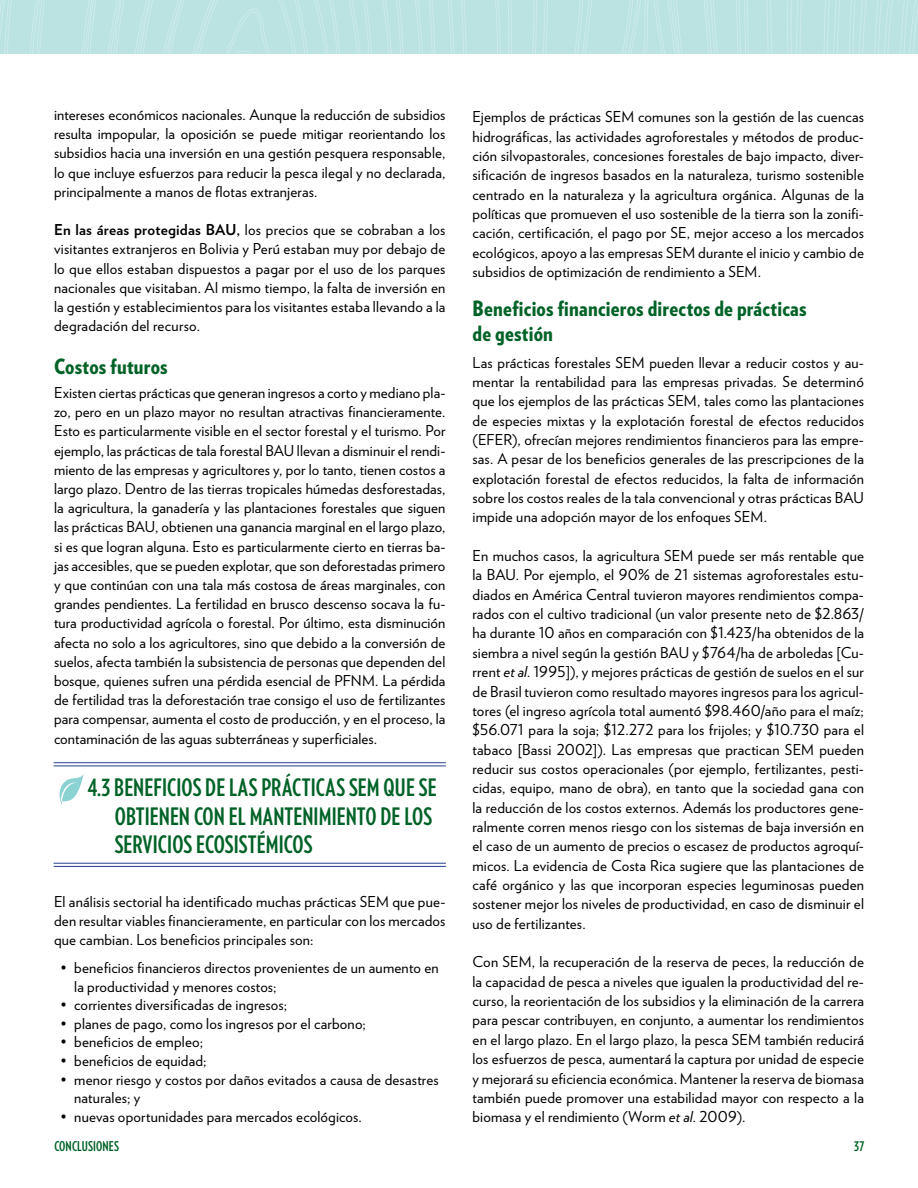
<style>
.page{position:relative;width:918px;height:1188px;background:#fff}
.page>*{position:absolute;margin:0;border:0;box-sizing:border-box;transform-origin:0 0}
.t1{font:700 24px "Verlag Compressed";letter-spacing:.005em;color:#006227}
.t2{font:900 21px/25.5px "Verlag Condensed";letter-spacing:.01em;color:#006227}
.t3{font:15px/19.4px "Verlag";letter-spacing:.01em;color:#000;text-align:justify}
.t4{font:700 13.5px "Verlag Compressed";letter-spacing:.01em;color:#006227}
.s1{font-weight:700}
.s2{font-style:italic}
</style>
<div class="page">
<svg style="left:59px;top:774px;width:25px;height:32px"></svg>
<hr style="left:54px;top:762px;width:392px;height:1px;background:#25408f">
<hr style="left:54px;top:766px;width:392px;height:1px;background:#25408f">
<hr style="left:54px;top:863px;width:392px;height:1px;background:#25408f">
<hr style="left:54px;top:866px;width:392px;height:1px;background:#25408f">
<svg style="left:0;top:0;width:918px;height:54px;background:#bce3e2"></svg>
<p class="t3" style="left:54px;top:104px;width:393px">intereses económicos nacionales. Aunque la reducción de subsidios resulta impopular, la oposición se puede mitigar reorientando los subsidios hacia una inversión en una gestión pesquera responsable, lo que incluye esfuerzos para reducir la pesca ilegal y no declarada, principalmente a manos de flotas extranjeras.</p>
<p class="t3" style="left:54px;top:219px;width:393px"><span class="s1">En las áreas protegidas BAU,</span> los precios que se cobraban a los visitantes extranjeros en Bolivia y Perú estaban muy por debajo de lo que ellos estaban dispuestos a pagar por el uso de los parques nacionales que visitaban. Al mismo tiempo, la falta de inversión en la gestión y establecimientos para los visitantes estaba llevando a la degradación del recurso.</p>
<p class="t2" style="left:54px;top:354px;width:115px">Costos futuros</p>
<p class="t3" style="left:54px;top:382px;width:393px">Existen ciertas prácticas que generan ingresos a corto y mediano pla&shy;zo, pero en un plazo mayor no resultan atractivas financieramente.<br>Esto es particularmente visible en el sector forestal y el turismo. Por ejemplo, las prácticas de tala forestal BAU llevan a disminuir el rendi&shy;miento de las empresas y agricultores y, por lo tanto, tienen costos a largo plazo. Dentro de las tierras tropicales húmedas desforestadas, la agricultura, la ganadería y las plantaciones forestales que siguen las prácticas BAU, obtienen una ganancia marginal en el largo plazo, si es que logran alguna. Esto es particularmente cierto en tierras ba&shy;jas accesibles, que se pueden explotar, que son deforestadas primero y que continúan con una tala más costosa de áreas marginales, con grandes pendientes. La fertilidad en brusco descenso socava la fu&shy;tura productividad agrícola o forestal. Por último, esta disminución afecta no solo a los agricultores, sino que debido a la conversión de suelos, afecta también la subsistencia de personas que dependen del bosque, quienes sufren una pérdida esencial de PFNM. La pérdida de fertilidad tras la deforestación trae consigo el uso de fertilizantes para compensar, aumenta el costo de producción, y en el proceso, la contaminación de las aguas subterráneas y superficiales.</p>
<p class="t1" style="left:88px;top:770px;width:83px">4.3 BENEFICIOS</p>
<p class="t1" style="left:205px;top:770px;width:223px">DE LAS PRÁCTICAS SEM QUE SE</p>
<p class="t1" style="left:115px;top:799px;width:11px">OBTIENEN</p>
<p class="t1" style="left:194px;top:799px;width:89px">CON EL MANTENI</p>
<p class="t1" style="left:319px;top:799px;width:23px">MIENTO</p>
<p class="t1" style="left:381px;top:799px;width:34px">DELOS</p>
<p class="t1" style="left:115px;top:827px;width:47px">SERVICIOS</p>
<p class="t1" style="left:196px;top:827px;width:10px">ECOSIST</p>
<p class="t1" style="left:257px;top:827px;width:31px">ÉMICOS</p>
<p class="t3" style="left:54px;top:892px;width:393px">El análisis sectorial ha identificado muchas prácticas SEM que pue&shy;den resultar viables financieramente, en particular con los mercados que cambian. Los beneficios principales son:</p>
<p class="t3" style="left:74px;top:957px;width:366px;line-height:18.6px;text-indent:-13px">• beneficios financieros directos provenientes de un aumento en la productividad y menores costos;</p>
<p class="t3" style="left:61px;top:994px;width:228px">• corrientes diversificadas de ingresos;</p>
<p class="t3" style="left:61px;top:1013px;width:307px">• planes de pago, como los ingresos por el carbono;</p>
<p class="t3" style="left:61px;top:1032px;width:144px">• beneficios de empleo;</p>
<p class="t3" style="left:61px;top:1050px;width:147px">• beneficios de equidad;</p>
<p class="t3" style="left:74px;top:1069px;width:366px;line-height:18.6px;text-indent:-14px">• menor riesgo y costos por daños evitados a causa de desastres naturales; y</p>
<p class="t3" style="left:61px;top:1106px;width:303px">• nuevas oportunidades para mercados ecológicos.</p>
<p class="t3" style="left:472px;top:106px;width:393px">Ejemplos de prácticas SEM comunes son la gestión de las cuencas hidrográficas, las actividades agroforestales y métodos de produc&shy;ción silvopastorales, concesiones forestales de bajo impacto, diver&shy;sificación de ingresos basados en la naturaleza, turismo sostenible centrado en la naturaleza y la agricultura orgánica. Algunas de la políticas que promueven el uso sostenible de la tierra son la zonifi&shy;cación, certificación, el pago por SE, mejor acceso a los mercados ecológicos, apoyo a las empresas SEM durante el inicio y cambio de subsidios de optimización de rendimiento a SEM.</p>
<p class="t2" style="left:472px;top:296px;width:336px">Beneficios financieros directos de prácticas de gestión</p>
<p class="t3" style="left:472px;top:352px;width:393px">Las prácticas forestales SEM pueden llevar a reducir costos y au&shy;mentar la rentabilidad para las empresas privadas. Se determinó que los ejemplos de las prácticas SEM, tales como las plantaciones de especies mixtas y la explotación forestal de efectos reducidos (EFER), ofrecían mejores rendimientos financieros para las empre&shy;sas. A pesar de los beneficios generales de las prescripciones de la explotación forestal de efectos reducidos, la falta de información sobre los costos reales de la tala convencional y otras prácticas BAU impide una adopción mayor de los enfoques SEM.</p>
<p class="t3" style="left:473px;top:545px;width:393px">En muchos casos, la agricultura SEM puede ser más rentable que la BAU. Por ejemplo, el 90% de 21 sistemas agroforestales estu&shy;diados en América Central tuvieron mayores rendimientos compa&shy;rados con el cultivo tradicional (un valor presente neto de $2.863/ ha durante 10 años en comparación con $1.423/ha obtenidos de la siembra a nivel según la gestión BAU y $764/ha de arboledas [Cu&shy;rrent <span class="s2">et al.</span> 1995]), y mejores prácticas de gestión de suelos en el sur de Brasil tuvieron como resultado mayores ingresos para los agricul&shy;tores (el ingreso agrícola total aumentó $98.460/año para el maíz; $56.071 para la soja; $12.272 para los frijoles; y $10.730 para el tabaco [Bassi 2002]). Las empresas que practican SEM pueden reducir sus costos operacionales (por ejemplo, fertilizantes, pesti&shy;cidas, equipo, mano de obra), en tanto que la sociedad gana con la reducción de los costos externos. Además los productores gene&shy;ralmente corren menos riesgo con los sistemas de baja inversión en el caso de un aumento de precios o escasez de productos agroquí&shy;micos. La evidencia de Costa Rica sugiere que las plantaciones de café orgánico y las que incorporan especies leguminosas pueden sostener mejor los niveles de productividad, en caso de disminuir el uso de fertilizantes.</p>
<p class="t3" style="left:473px;top:952px;width:393px">Con SEM, la recuperación de la reserva de peces, la reducción de la capacidad de pesca a niveles que igualen la productividad del re&shy;curso, la reorientación de los subsidios y la eliminación de la carrera para pescar contribuyen, en conjunto, a aumentar los rendimientos en el largo plazo. En el largo plazo, la pesca SEM también reducirá los esfuerzos de pesca, aumentará la captura por unidad de especie y mejorará su eficiencia económica. Mantener la reserva de biomasa también puede promover una estabilidad mayor con respecto a la biomasa y el rendimiento (Worm <span class="s2">et al.</span> 2009).</p>
<p class="t4" style="left:54px;top:1136px;width:66px">CONCLUSIONES</p>
<p class="t4" style="left:854px;top:1136px;width:12px">37</p>
</div>
